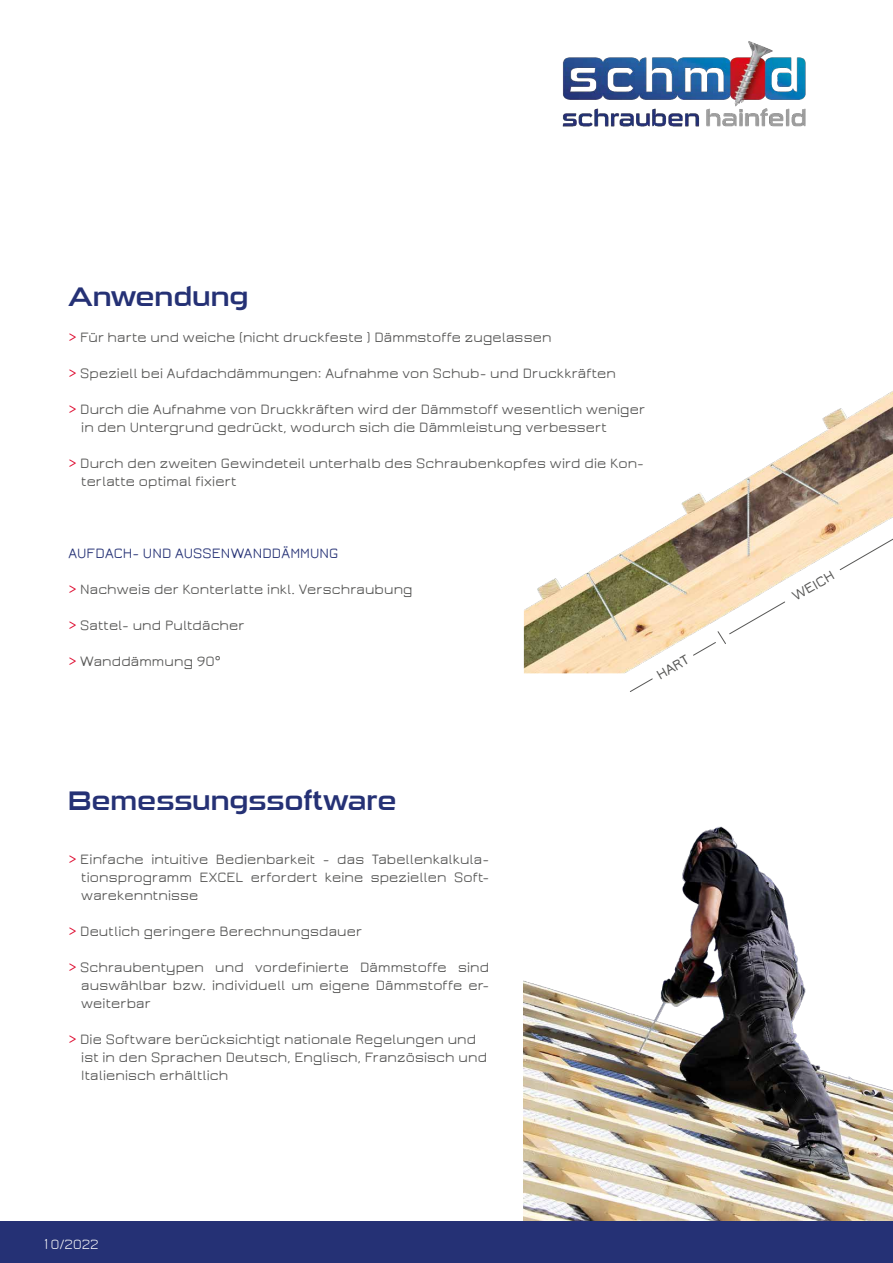
<style>
.page{position:relative;width:893px;height:1263px;background:#fff}
.page>*{position:absolute;margin:0;border:0;box-sizing:border-box;transform-origin:0 0}
.t1{font:27px "Sui Generis Rg SSH";color:#253175}
.t2{font:500 15px/18px "Jura";letter-spacing:.01em;color:#575756}
.t3{font:500 15px "Jura";letter-spacing:.005em;color:#253175}
.t4{font:600 15px "Jura";color:#575756}
.t5{font:14.85px "Jura";color:#fff}
.s1{color:#dd052b}
</style>
<div class="page">
<div style="left:0;top:1221px;width:893px;height:42px;background:#253175"></div>
<img style="left:562px;top:41px;width:244px;height:86px">
<img style="left:524px;top:391px;width:369px;height:282px">
<img style="left:524px;top:826px;width:369px;height:394px">
<svg style="left:630px;top:678px;width:23px;height:14px"></svg>
<svg style="left:692px;top:601px;width:94px;height:55px"></svg>
<svg style="left:839px;top:525px;width:54px;height:46px"></svg>
<h1 class="t1" style="left:68px;top:281px;width:182px">Anwendung</h1>
<p class="t2" style="left:68px;top:328px;width:484px"><span class="s1">&gt;</span> Für harte und weiche (nicht druckfeste ) Dämmstoffe zugelassen</p>
<p class="t2" style="left:68px;top:364px;width:549px"><span class="s1">&gt;</span> Speziell bei Aufdachdämmungen: Aufnahme von Schub- und Druckkräften</p>
<p class="t2" style="left:81px;top:400px;width:565px;text-indent:-13px"><span class="s1">&gt;</span> Durch die Aufnahme von Druckkräften wird der Dämmstoff wesentlich weniger in den Untergrund gedrückt, wodurch sich die Dämmleistung verbessert</p>
<p class="t2" style="left:81px;top:454px;width:564px;text-indent:-13px"><span class="s1">&gt;</span> Durch den zweiten Gewindeteil unterhalb des Schraubenkopfes wird die Kon&shy;terlatte optimal fixiert</p>
<p class="t3" style="left:68px;top:546px;width:271px">AUFDACH- UND AUSSENWANDDÄMMUNG</p>
<p class="t2" style="left:68px;top:580px;width:346px"><span class="s1">&gt;</span> Nachweis der Konterlatte inkl. Verschraubung</p>
<p class="t2" style="left:68px;top:616px;width:177px"><span class="s1">&gt;</span> Sattel- und Pultdächer</p>
<p class="t2" style="left:68px;top:652px;width:154px"><span class="s1">&gt;</span> Wanddämmung 90°</p>
<p class="t4" style="left:654px;top:669px;width:37px;rotate:-30deg">HART</p>
<h1 class="t1" style="left:68px;top:785px;width:330px">Bemessungssoftware</h1>
<p class="t2" style="left:81px;top:850px;width:409px;text-align:justify;text-indent:-13px"><span class="s1">&gt;</span> Einfache intuitive Bedienbarkeit - das Tabellenkalkula&shy;tionsprogramm EXCEL erfordert keine speziellen Soft&shy;warekenntnisse</p>
<p class="t2" style="left:68px;top:922px;width:295px"><span class="s1">&gt;</span> Deutlich geringere Berechnungsdauer</p>
<p class="t2" style="left:81px;top:958px;width:409px;text-align:justify;text-indent:-13px"><span class="s1">&gt;</span> Schraubentypen und vordefinierte Dämmstoffe sind auswählbar bzw. individuell um eigene Dämmstoffe er&shy;weiterbar</p>
<p class="t2" style="left:81px;top:1030px;width:407px;text-indent:-13px"><span class="s1">&gt;</span> Die Software berücksichtigt nationale Regelungen und ist in den Sprachen Deutsch, Englisch, Französisch und<br>Italienisch erhältlich</p>
<p class="t5" style="left:42px;top:1237px;width:58px">10/2022</p>
<p class="t4" style="left:790px;top:590px;width:47px;rotate:-30deg">WEICH</p>
</div>
